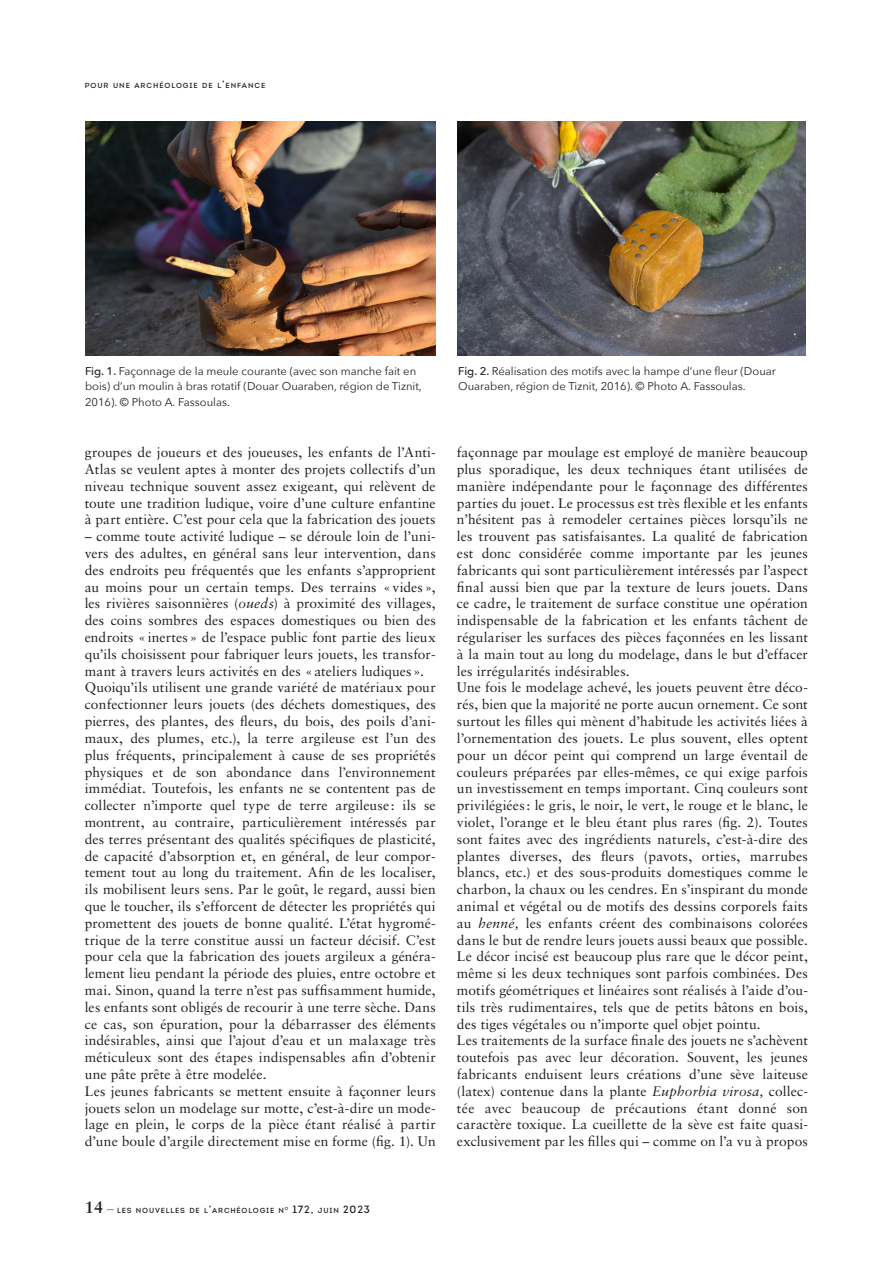
<style>
.page{position:relative;width:893px;height:1263px;background:#fff}
.page>*{position:absolute;margin:0;border:0;box-sizing:border-box;transform-origin:0 0}
.normal_nouvelles{font:13.8px/16.8px "Sabon";letter-spacing:.005em;color:#231f20;text-align:justify}
.légende{font:11.25px/15.8px "Avenir Next";color:#231f20}
.t1{font:10.5px "Intro";letter-spacing:.08em;color:#231f20}
.t2{font:7.35px "Intro";letter-spacing:.115em;color:#231f20}
.t3{font:4.35px "Intro";color:#231f20}
.s1{font-size:10.5px}
.s2{font-weight:500}
.s3{font-style:italic}
.s4{font-family:"Sabon";font-weight:700;font-size:16.5px}
.s5{font-family:"Sabon";font-size:13.5px;color:#808285}
.s6{font-size:7.35px}
</style>
<div class="page">
<img style="left:85px;top:121px;width:351px;height:234px">
<img style="left:458px;top:121px;width:348px;height:234px">
<p class="t2" style="left:85px;top:80px;width:182px">POUR UNE ARCHÉOLOGIE DE L<span class="s1">’</span>ENFANCE</p>
<p class="légende" style="left:85px;top:363px;width:338px"><span class="s2">Fig. 1.</span> Façonnage de la meule courante (avec son manche fait en bois) d’un moulin à bras rotatif (Douar Ouaraben, région de Tiznit,<br>2016). © Photo A. Fassoulas.</p>
<p class="légende" style="left:458px;top:363px;width:319px"><span class="s2">Fig. 2.</span> Réalisation des motifs avec la hampe d’une fleur (Douar<br>Ouaraben, région de Tiznit, 2016). © Photo A. Fassoulas.</p>
<p class="normal_nouvelles" style="left:85px;top:444px;width:352px">groupes de joueurs et des joueuses, les enfants de l’Anti-Atlas se veulent aptes à monter des projets collectifs d’un niveau technique souvent assez exigeant, qui relèvent de toute une tradition ludique, voire d’une culture enfantine à part entière. C’est pour cela que la fabrication des jouets</p>
<p class="normal_nouvelles" style="left:85px;top:528px;width:352px">– comme toute activité ludique – se déroule loin de l’uni&shy;vers des adultes, en général sans leur intervention, dans des endroits peu fréquentés que les enfants s’approprient au moins pour un certain temps. Des terrains «vides», les rivières saisonnières (<span class="s3">oueds</span>) à proximité des villages, des coins sombres des espaces domestiques ou bien des endroits «inertes» de l’espace public font partie des lieux qu’ils choisissent pour fabriquer leurs jouets, les transfor&shy;mant à travers leurs activités en des «ateliers ludiques».</p>
<p class="normal_nouvelles" style="left:85px;top:679px;width:352px">Quoiqu’ils utilisent une grande variété de matériaux pour confectionner leurs jouets (des déchets domestiques, des pierres, des plantes, des fleurs, du bois, des poils d’ani&shy;maux, des plumes, etc.), la terre argileuse est l’un des plus fréquents, principalement à cause de ses propriétés physiques et de son abondance dans l’environnement immédiat. Toutefois, les enfants ne se contentent pas de collecter n’importe quel type de terre argileuse : ils se montrent, au contraire, particulièrement intéressés par des terres présentant des qualités spécifiques de plasticité, de capacité d’absorption et, en général, de leur compor&shy;tement tout au long du traitement. Afin de les localiser, ils mobilisent leurs sens. Par le goût, le regard, aussi bien que le toucher, ils s’efforcent de détecter les propriétés qui promettent des jouets de bonne qualité. L’état hygromé&shy;trique de la terre constitue aussi un facteur décisif. C’est pour cela que la fabrication des jouets argileux a généra&shy;lement lieu pendant la période des pluies, entre octobre et mai. Sinon, quand la terre n’est pas suffisamment humide, les enfants sont obligés de recourir à une terre sèche. Dans ce cas, son épuration, pour la débarrasser des éléments indésirables, ainsi que l’ajout d’eau et un malaxage très méticuleux sont des étapes indispensables afin d’obtenir une pâte prête à être modelée.</p>
<p class="normal_nouvelles" style="left:85px;top:1082px;width:352px">Les jeunes fabricants se mettent ensuite à façonner leurs jouets selon un modelage sur motte, c’est-à-dire un mode&shy;lage en plein, le corps de la pièce étant réalisé à partir d’une boule d’argile directement mise en forme (fig. 1). Un</p>
<p class="t2" style="left:85px;top:1206px;width:201px"><span class="s4">14</span> <span class="s5">–</span> LES NOUVELLES DE L<span class="s1">’</span>ARCHÉOLOGIE N</p>
<p class="t3" style="left:285px;top:1205px;width:5px">O</p>
<p class="t1" style="left:292px;top:1203px;width:79px">172, <span class="s6">JUIN</span> 2023</p>
<p class="normal_nouvelles" style="left:457px;top:444px;width:352px">façonnage par moulage est employé de manière beaucoup plus sporadique, les deux techniques étant utilisées de manière indépendante pour le façonnage des différentes parties du jouet. Le processus est très flexible et les enfants n’hésitent pas à remodeler certaines pièces lorsqu’ils ne les trouvent pas satisfaisantes. La qualité de fabrication est donc considérée comme importante par les jeunes fabricants qui sont particulièrement intéressés par l’aspect final aussi bien que par la texture de leurs jouets. Dans ce cadre, le traitement de surface constitue une opération indispensable de la fabrication et les enfants tâchent de régulariser les surfaces des pièces façonnées en les lissant à la main tout au long du modelage, dans le but d’effacer les irrégularités indésirables.</p>
<p class="normal_nouvelles" style="left:457px;top:679px;width:352px">Une fois le modelage achevé, les jouets peuvent être déco&shy;rés, bien que la majorité ne porte aucun ornement. Ce sont surtout les filles qui mènent d’habitude les activités liées à l’ornementation des jouets. Le plus souvent, elles optent pour un décor peint qui comprend un large éventail de couleurs préparées par elles-mêmes, ce qui exige parfois un investissement en temps important. Cinq couleurs sont privilégiées: le gris, le noir, le vert, le rouge et le blanc, le violet, l’orange et le bleu étant plus rares (fig. 2). Toutes sont faites avec des ingrédients naturels, c’est-à-dire des plantes diverses, des fleurs (pavots, orties, marrubes blancs, etc.) et des sous-produits domestiques comme le charbon, la chaux ou les cendres. En s’inspirant du monde animal et végétal ou de motifs des dessins corporels faits au <span class="s3">henné,</span> les enfants créent des combinaisons colorées dans le but de rendre leurs jouets aussi beaux que possible.<br>Le décor incisé est beaucoup plus rare que le décor peint, même si les deux techniques sont parfois combinées. Des motifs géométriques et linéaires sont réalisés à l’aide d’ou&shy;tils très rudimentaires, tels que de petits bâtons en bois, des tiges végétales ou n’importe quel objet pointu.</p>
<p class="normal_nouvelles" style="left:457px;top:1032px;width:352px">Les traitements de la surface finale des jouets ne s’achèvent toutefois pas avec leur décoration. Souvent, les jeunes fabricants enduisent leurs créations d’une sève laiteuse (latex) contenue dans la plante <span class="s3">Euphorbia virosa,</span> collec&shy;tée avec beaucoup de précautions étant donné son caractère toxique. La cueillette de la sève est faite quasi&shy;exclusivement par les filles qui – comme on l’a vu à propos</p>
</div>
